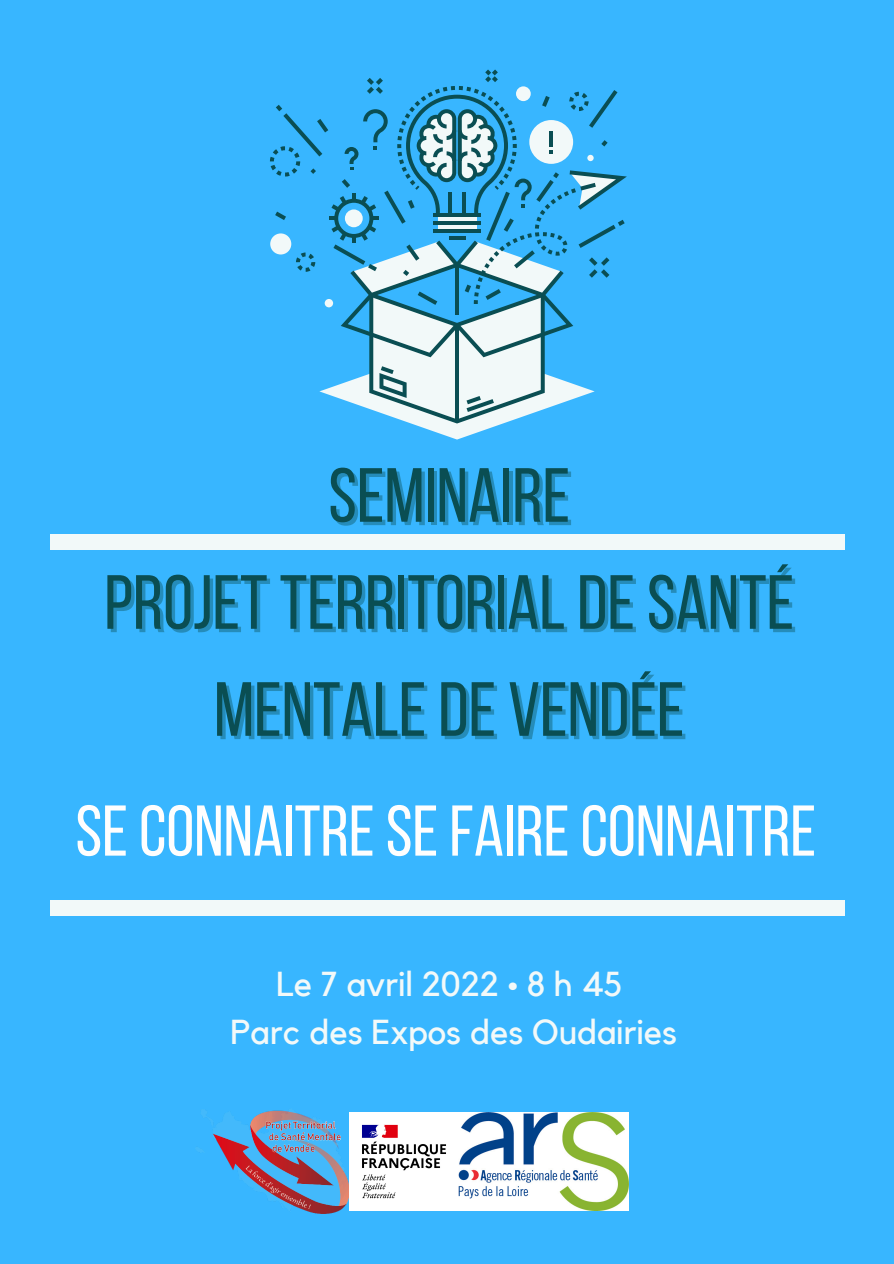
<style>
.page{position:relative;width:894px;height:1264px;background:#fff}
.page>*{position:absolute;margin:0;border:0;box-sizing:border-box;transform-origin:0 0}
.t1{font:76.5px/106.9px "Bebas Neue";color:#0a4e53;text-align:center}
.t2{font:71.7px "Bebas Neue";color:#fefefe}
.t3{font:34.5px "Kollektif";color:#f2f9f9}
</style>
<div class="page">
<div style="left:0;top:0;width:893px;height:1263px;background:#38b6ff"></div>
<svg style="left:270px;top:69px;width:356px;height:370px"></svg>
<div style="left:50px;top:900px;width:794px;height:15px;background:#f2f9f9"></div>
<div style="left:50px;top:534px;width:794px;height:16px;background:#f2f9f9"></div>
<img style="left:196px;top:1110px;width:154px;height:103px">
<img style="left:350px;top:1112px;width:278px;height:97px">
<p class="t1" style="left:328px;top:449px;width:243px">SEMINAIRE</p>
<p class="t1" style="left:104px;top:556px;width:691px">PROJETTERRITORIALDESANTÉ<br>MENTALEDE VENDÉE</p>
<p class="t2" style="left:75px;top:801px;width:742px">SECONNAITRESEFAIRECONNAITRE</p>
<p class="t3" style="left:276px;top:968px;width:348px">Le 7 avril 2022 • 8 h 45</p>
<p class="t3" style="left:230px;top:1015px;width:448px">Parc des Expos des Oudairies</p>
</div>
